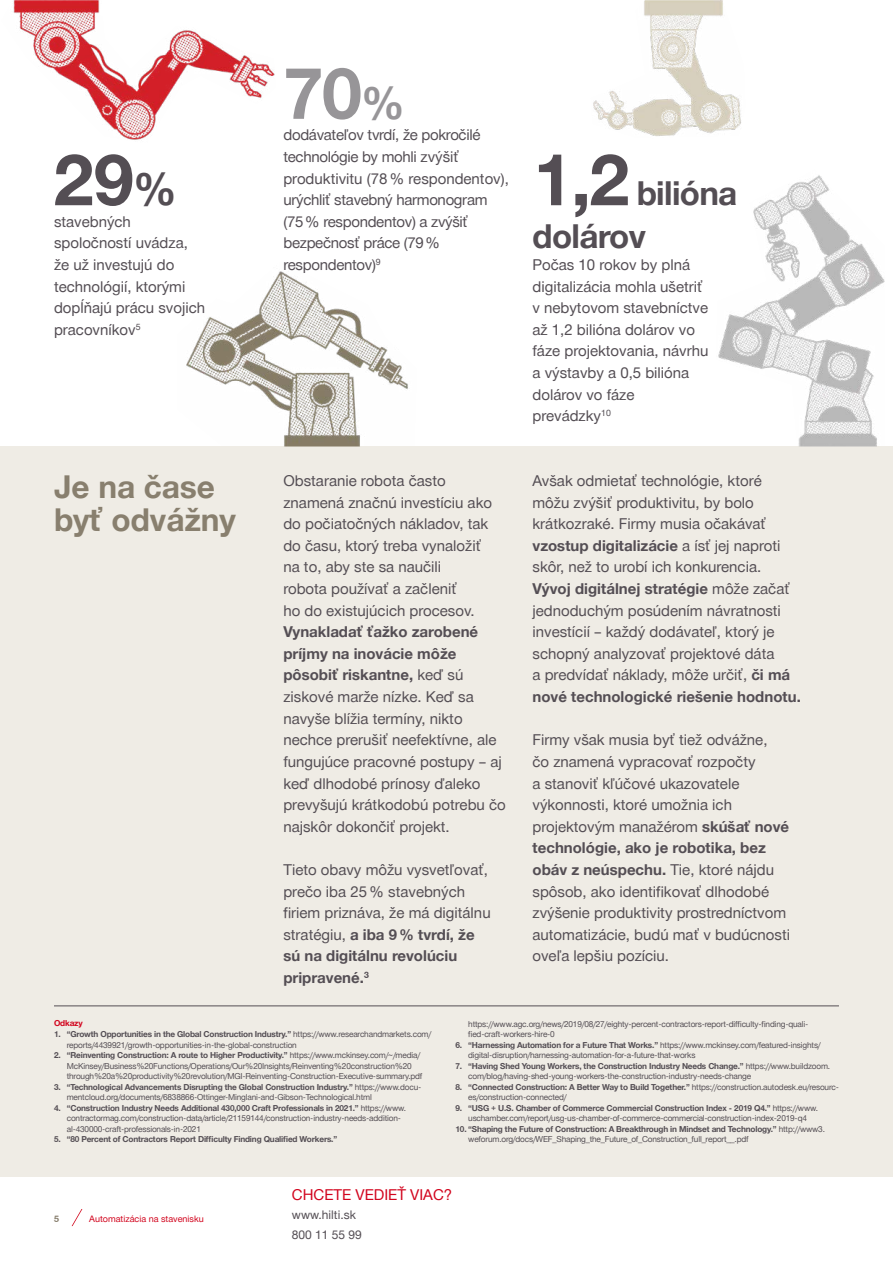
<style>
.page{position:relative;width:893px;height:1263px;background:#fff}
.page>*{position:absolute;margin:0;border:0;box-sizing:border-box;transform-origin:0 0}
.t1{font:700 72px "Hilti";color:#544e54}
.t2{font:700 72px "Hilti";color:#979598}
.t3{font:700 45px "Hilti";color:#544e54}
.t4{font:700 45px "Hilti";color:#979598}
.t5{font:700 33px/43.2px "Hilti";letter-spacing:-.02em;color:#544e54}
.t6{font:700 31.5px/33px "Hilti";color:#887f6e}
.t7{font:15px/21.6px "Hilti";color:#544e54}
.t8{font:15px/21.6px "Hilti";letter-spacing:-.02em;color:#544e54}
.t9{font:15px "Hilti";color:#d2051e}
.t10{font:12px/19.5px "Hilti";color:#544e54}
.t11{font:9px "Hilti";color:#d2051e}
.t12{font:700 9px "Hilti";color:#887f6e}
.t13{font:8.25px/10.5px "Hilti";letter-spacing:-.02em;color:#544e54}
.t14{font:700 8.25px "Hilti";letter-spacing:-.02em;color:#544e54}
.t15{font:700 8.25px "Hilti";letter-spacing:-.02em;color:#d2051e}
.s1{font-size:72px}
.s2{font-weight:700}
</style>
<div class="page">
<div style="left:0;top:446px;width:893px;height:731px;background:#efece5"></div>
<hr style="left:54px;top:1006px;width:785px;height:1px;background:#544e54">
<img style="left:186px;top:271px;width:222px;height:175px">
<img style="left:718px;top:175px;width:167px;height:271px">
<img style="left:593px;top:0;width:148px;height:136px">
<img style="left:13px;top:0;width:262px;height:140px">
<svg style="left:72px;top:1209px;width:10px;height:17px"></svg>
<h1 class="t1" style="left:54px;top:138px;width:82px">29</h1>
<h3 class="t7" style="left:54px;top:211px;width:78px">stavebných</h3>
<h2 class="t3" style="left:133px;top:163px;width:46px">%</h2>
<h3 class="t7" style="left:54px;top:232px;width:153px">spoločností uvádza, že už investujú do technológií, ktorými dopĺňajú prácu svojich pracovníkov<sup>5</sup></h3>
<h1 class="t2" style="left:283px;top:52px;width:80px">70</h1>
<h3 class="t8" style="left:283px;top:124px;width:199px">dodávateľov tvrdí, že pokročilé</h3>
<h2 class="t4" style="left:361px;top:77px;width:46px">%</h2>
<h3 class="t8" style="left:283px;top:146px;width:227px">technológie by mohli zvýšiť produktivitu (78 % respondentov), urýchliť stavebný harmonogram (75 % respondentov) a zvýšiť bezpečnosť práce (79 % respondentov)<sup>9</sup></h3>
<h3 class="t5" style="left:532px;top:172px;width:206px"><span class="s1">1,2</span> bilióna dolárov</h3>
<h3 class="t7" style="left:532px;top:254px;width:177px">Počas 10 rokov by plná digitalizácia mohla ušetriť v nebytovom stavebníctve až 1,2 bilióna dolárov vo fáze projektovania, návrhu a výstavby a 0,5 bilióna dolárov vo fáze prevádzky<sup>10</sup></h3>
<h3 class="t6" style="left:54px;top:471px;width:183px">Je na čase byť odvážny</h3>
<p class="t7" style="left:532px;top:470px;width:270px">Avšak odmietať technológie, ktoré môžu zvýšiť produktivitu, by bolo krátkozraké. Firmy musia očakávať <span class="s2">vzostup digitalizácie</span> a ísť jej naproti skôr, než to urobí ich konkurencia.<br><span class="s2">Vývoj digitálnej stratégie</span> môže začať jednoduchým posúdením návratnosti investícií – každý dodávateľ, ktorý je schopný analyzovať projektové dáta<br>a predvídať náklady, môže určiť, <span class="s2">či má nové technologické riešenie hodnotu.</span></p>
<p class="t7" style="left:532px;top:729px;width:259px">Firmy však musia byť tiež odvážne,<br>čo znamená vypracovať rozpočty<br>a stanoviť kľúčové ukazovatele výkonnosti, ktoré umožnia ich projektovým manažérom <span class="s2">skúšať nové technológie, ako je robotika, bez obáv z neúspechu.</span> Tie, ktoré nájdu spôsob, ako identifikovať dlhodobé zvýšenie produktivity prostredníctvom automatizácie, budú mať v budúcnosti oveľa lepšiu pozíciu.</p>
<h3 class="t7" style="left:283px;top:470px;width:210px">Obstaranie robota často znamená značnú investíciu ako do počiatočných nákladov, tak do času, ktorý treba vynaložiť na to, aby ste sa naučili<br>robota používať a začleniť<br>ho do existujúcich procesov.</h3>
<p class="t7" style="left:283px;top:621px;width:224px"><span class="s2">Vynakladať ťažko zarobené príjmy na inovácie môže pôsobiť riskantne,</span> keď sú ziskové marže nízke. Keď sa navyše blížia termíny, nikto nechce prerušiť neefektívne, ale fungujúce pracovné postupy – aj keď dlhodobé prínosy ďaleko prevyšujú krátkodobú potrebu čo najskôr dokončiť projekt.</p>
<h3 class="t7" style="left:283px;top:859px;width:209px">Tieto obavy môžu vysvetľovať, prečo iba 25 % stavebných firiem priznáva, že má digitálnu stratégiu, <span class="s2">a iba 9 % tvrdí, že sú na digitálnu revolúciu pripravené.</span><sup>3</sup></h3>
<p class="t15" style="left:54px;top:1019px;width:30px">Odkazy</p>
<p class="t13" style="left:67px;top:1029px;width:366px;text-indent:-13px"><span class="s2">1. “Growth Opportunities in the Global Construction Industry.”</span> https://www.researchandmarkets.com/ reports/4439921/growth-opportunities-in-the-global-construction</p>
<p class="t13" style="left:67px;top:1050px;width:357px;text-indent:-13px"><span class="s2">2. “Reinventing Construction: A route to Higher Productivity.”</span> https://www.mckinsey.com/~/media/<br>McKinsey/Business%20Functions/Operations/Our%20Insights/Reinventing%20construction%20 through%20a%20productivity%20revolution/MGI-Reinventing-Construction-Executive-summary.pdf</p>
<p class="t13" style="left:67px;top:1081px;width:356px;text-indent:-13px"><span class="s2">3. “Technological Advancements Disrupting the Global Construction Industry.”</span> https://www.docu&shy;mentcloud.org/documents/6838866-Ottinger-Minglani-and-Gibson-Technological.html</p>
<p class="t13" style="left:67px;top:1102px;width:341px;text-indent:-13px"><span class="s2">4. “Construction Industry Needs Additional 430,000 Craft Professionals in 2021.”</span> https://www. contractormag.com/construction-data/article/21159144/construction-industry-needs-addition&shy;al-430000-craft-professionals-in-2021</p>
<p class="t14" style="left:54px;top:1134px;width:285px">5. “80 Percent of Contractors Report Difficulty Finding Qualified Workers.”</p>
<p class="t13" style="left:468px;top:1018px;width:342px">https://www.agc.org/news/2019/08/27/eighty-percent-contractors-report-difficulty-finding-quali&shy;fied-craft-workers-hire-0</p>
<p class="t13" style="left:468px;top:1039px;width:354px;text-indent:-13px"><span class="s2">6. “Harnessing Automation for a Future That Works.”</span> https://www.mckinsey.com/featured-insights/ digital-disruption/harnessing-automation-for-a-future-that-works</p>
<p class="t13" style="left:468px;top:1060px;width:363px;text-indent:-13px"><span class="s2">7. “Having Shed Young Workers, the Construction Industry Needs Change.”</span> https://www.buildzoom. com/blog/having-shed-young-workers-the-construction-industry-needs-change</p>
<p class="t13" style="left:468px;top:1081px;width:372px;text-indent:-13px"><span class="s2">8. “Connected Construction: A Better Way to Build Together.”</span> https://construction.autodesk.eu/resourc&shy;es/construction-connected/</p>
<p class="t13" style="left:455px;top:1102px;width:364px;text-align:center"><span class="s2">9. “USG + U.S. Chamber of Commerce Commercial Construction Index - 2019 Q4.”</span> https://www. uschamber.com/report/usg-us-chamber-of-commerce-commercial-construction-index-2019-q4</p>
<p class="t13" style="left:468px;top:1123px;width:358px;text-indent:-13px"><span class="s2">10. “Shaping the Future of Construction: A Breakthrough in Mindset and Technology.”</span> http://www3. weforum.org/docs/WEF_Shaping_the_Future_of_Construction_full_report__.pdf</p>
<p class="t12" style="left:54px;top:1213px;width:7px">5</p>
<p class="t11" style="left:89px;top:1213px;width:116px">Automatizácia na stavenisku</p>
<h3 class="t9" style="left:292px;top:1186px;width:162px">CHCETE VEDIEŤ VIAC?</h3>
<h3 class="t10" style="left:292px;top:1205px;width:72px">www.hilti.sk<br>800 11 55 99</h3>
</div>
